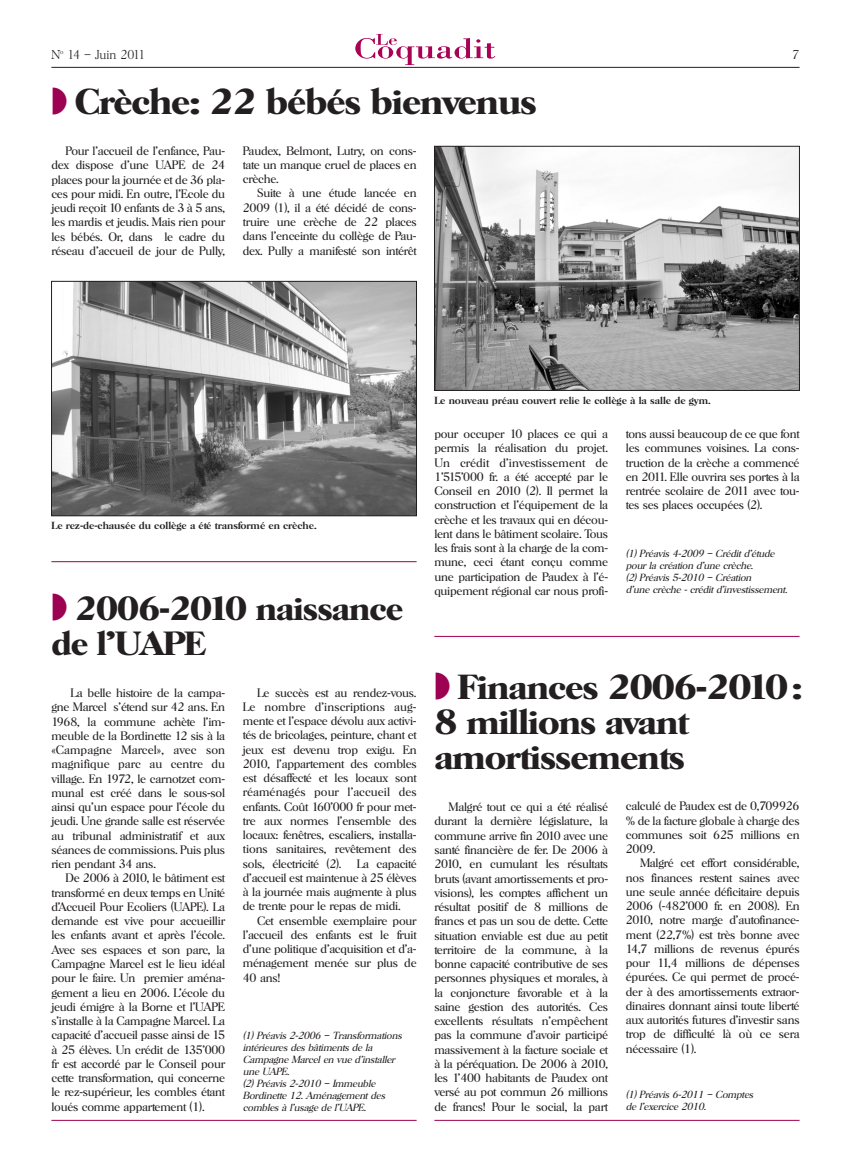
<style>
.page{position:relative;width:851px;height:1170px;background:#fff}
.page>*{position:absolute;margin:0;border:0;box-sizing:border-box;transform-origin:0 0}
.t1{font:600 35px "Horsham";letter-spacing:-.03em;color:#231f20}
.t2{font:600 33.75px/35px "Horsham";letter-spacing:-.03em;color:#231f20}
.t3{font:600 32.5px/35px "Horsham";letter-spacing:-.03em;color:#231f20}
.t4{font:200 12.5px "Horsham";color:#231f20}
.t5{font:300 11.88px/14.2px "Horsham";letter-spacing:-.02em;color:#231f20;text-align:justify}
.t6{font:italic 300 10px/12px "Horsham";letter-spacing:-.02em;color:#231f20}
.t7{font:500 10px "Horsham";color:#231f20}
.s1{color:#9d0151}
</style>
<div class="page">
<hr style="left:51px;top:67px;width:748px;height:1px;background:#231f20">
<svg style="left:355px;top:34px;width:140px;height:31px"></svg>
<img style="left:436px;top:148px;width:361px;height:240px">
<div style="left:434px;top:146px;width:365px;height:244px;border:1px solid #231f20"></div>
<img style="left:53px;top:283px;width:361px;height:231px">
<div style="left:51px;top:281px;width:365px;height:235px;border:1px solid #231f20"></div>
<hr style="left:51px;top:561px;width:365px;height:1px;background:#9d0151">
<hr style="left:434px;top:636px;width:365px;height:1px;background:#9d0151">
<hr style="left:51px;top:1119px;width:365px;height:1px;background:#9d0151">
<hr style="left:434px;top:1119px;width:365px;height:1px;background:#9d0151">
<p class="t4" style="left:51px;top:47px;width:95px">N<sup>o</sup> 14 – Juin 2011</p>
<p class="t4" style="left:792px;top:47px;width:8px">7</p>
<h1 class="t1" style="left:51px;top:81px;width:487px"><span class="s1">◗</span> Crèche: 22 bébés bienvenus</h1>
<p class="t5" style="left:243px;top:143px;width:175px">Paudex, Belmont, Lutry, on cons&shy;tate un manque cruel de places en crèche.</p>
<p class="t5" style="left:243px;top:186px;width:175px;text-indent:14px">Suite à une étude lancée en 2009 (1), il a été décidé de cons&shy;truire une crèche de 22 places dans l’enceinte du collège de Pau&shy;dex. Pully a manifesté son intérêt</p>
<p class="t5" style="left:51px;top:144px;width:175px;text-indent:14px">Pour l’accueil de l’enfance, Pau&shy;dex dispose d’une UAPE de 24 places pour la journée et de 36 pla&shy;ces pour midi. En outre, l’Ecole du jeudi reçoit 10 enfants de 3 à 5 ans, les mardis et jeudis. Mais rien pour les bébés. Or, dans le cadre du réseau d’accueil de jour de Pully,</p>
<p class="t7" style="left:51px;top:519px;width:267px">Le rez-de-chausée du collège a été transformé en crèche.</p>
<h3 class="t3" style="left:51px;top:590px;width:353px"><span class="s1">◗</span> 2006-2010 naissance de l’UAPE</h3>
<p class="t5" style="left:51px;top:685px;width:175px;text-indent:19px">La belle histoire de la campa&shy;gne Marcel s’étend sur 42 ans. En 1968, la commune achète l’im&shy;meuble de la Bordinette 12 sis à la «Campagne Marcel», avec son magnifique parc au centre du village. En 1972, le carnotzet com&shy;munal est créé dans le sous-sol ainsi qu’un espace pour l’école du jeudi. Une grande salle est réservée au tribunal administratif et aux séances de commissions. Puis plus rien pendant 34 ans.</p>
<p class="t5" style="left:51px;top:871px;width:175px;text-indent:14px">De 2006 à 2010, le bâtiment est transformé en deux temps en Unité d’Accueil Pour Ecoliers (UAPE). La demande est vive pour accueillir les enfants avant et après l’école.<br>Avec ses espaces et son parc, la Campagne Marcel est le lieu idéal pour le faire. Un premier aména&shy;gement a lieu en 2006. L’école du jeudi émigre à la Borne et l’UAPE s’installe à la Campagne Marcel. La capacité d’accueil passe ainsi de 15 à 25 élèves. Un crédit de 135'000 fr est accordé par le Conseil pour cette transformation, qui concerne le rez-supérieur, les combles étant loués comme appartement (1).</p>
<p class="t5" style="left:243px;top:685px;width:175px;text-indent:14px">Le succès est au rendez-vous.<br>Le nombre d’inscriptions aug&shy;mente et l’espace dévolu aux activi&shy;tés de bricolages, peinture, chant et jeux est devenu trop exigu. En 2010, l’appartement des combles est désaffecté et les locaux sont réaménagés pour l’accueil des enfants. Coût 160'000 fr pour met&shy;tre aux normes l’ensemble des locaux: fenêtres, escaliers, installa&shy;tions sanitaires, revêtement des sols, électricité (2).</p>
<p class="t5" style="left:243px;top:856px;width:175px;text-indent:114px">La capacité d’accueil est maintenue à 25 élèves à la journée mais augmente à plus de trente pour le repas de midi.</p>
<p class="t5" style="left:243px;top:913px;width:175px;text-indent:14px">Cet ensemble exemplaire pour l’accueil des enfants est le fruit d’une politique d’acquisition et d’a&shy;ménagement menée sur plus de 40 ans!</p>
<p class="t6" style="left:243px;top:1029px;width:162px">( 1) Préavis 2-2006 – Transformations intérieures des bâtiments de la<br>Camp agne Marcel en vue d’installer une UAPE.<br>(2) Préavis 2-2010 – Immeuble<br>Bordinette 12. Aménagement des combles à l’usage de l’UAPE.</p>
<p class="t7" style="left:434px;top:394px;width:278px">Le nouveau préau couvert relie le collège à la salle de gym.</p>
<p class="t5" style="left:434px;top:427px;width:175px">pour occuper 10 places ce qui a permis la réalisation du projet.<br>Un crédit d’investissement de 1'515'000 fr. a été accepté par le Conseil en 2010 (2). Il permet la construction et l’équipement de la crèche et les travaux qui en décou&shy;lent dans le bâtiment scolaire. Tous les frais sont à la charge de la com&shy;mune, ceci étant conçu comme une participation de Paudex à l’é&shy;quipement régional car nous profi-</p>
<p class="t5" style="left:625px;top:427px;width:175px">tons aussi beaucoup de ce que font les communes voisines. La cons&shy;truction de la crèche a commencé en 2011. Elle ouvrira ses portes à la rentrée scolaire de 2011 avec tou&shy;tes ses places occupées (2).</p>
<p class="t6" style="left:625px;top:547px;width:164px">( 1) Préavis 4-2009 – Crédit d’étude pour la création d’une crèche.<br>(2) Préavis 5-2010 – Création<br>d’une crèche - crédit d’investissement.</p>
<h2 class="t2" style="left:434px;top:669px;width:369px"><span class="s1">◗</span> Finances 2006-2010:<br>8 millions avant amortissements</h2>
<p class="t5" style="left:434px;top:800px;width:175px;text-indent:14px">Malgré tout ce qui a été réalisé durant la dernière législature, la commune arrive fin 2010 avec une santé financière de fer. De 2006 à 2010, en cumulant les résultats bruts (avant amortissements et pro&shy;visions), les comptes affichent un résultat positif de 8 millions de francs et pas un sou de dette. Cette situation enviable est due au petit territoire de la commune, à la bonne capacité contributive de ses personnes physiques et morales, à la conjoncture favorable et à la saine gestion des autorités. Ces excellents résultats n’empêchent pas la commune d’avoir participé massivement à la facture sociale et à la péréquation. De 2006 à 2010, les 1’400 habitants de Paudex ont versé au pot commun 26 millions de francs! Pour le social, la part</p>
<p class="t5" style="left:625px;top:799px;width:175px">calculé de Paudex est de 0,709926 % de la facture globale à charge des communes soit 625 millions en 2009.</p>
<p class="t5" style="left:625px;top:856px;width:175px;text-indent:14px">Malgré cet effort considérable, nos finances restent saines avec une seule année déficitaire depuis 2006 (-482'000 fr. en 2008). En 2010, notre marge d’autofinance&shy;ment (22,7%) est très bonne avec 14,7 millions de revenus épurés pour 11,4 millions de dépenses épurées. Ce qui permet de procé&shy;der à des amortissements extraor&shy;dinaires donnant ainsi toute liberté aux autorités futures d’investir sans trop de difficulté là où ce sera nécessaire (1).</p>
<p class="t6" style="left:625px;top:1088px;width:130px">(1) Préavis 6-2011 – Comptes de l’exercice 2010.</p>
</div>
